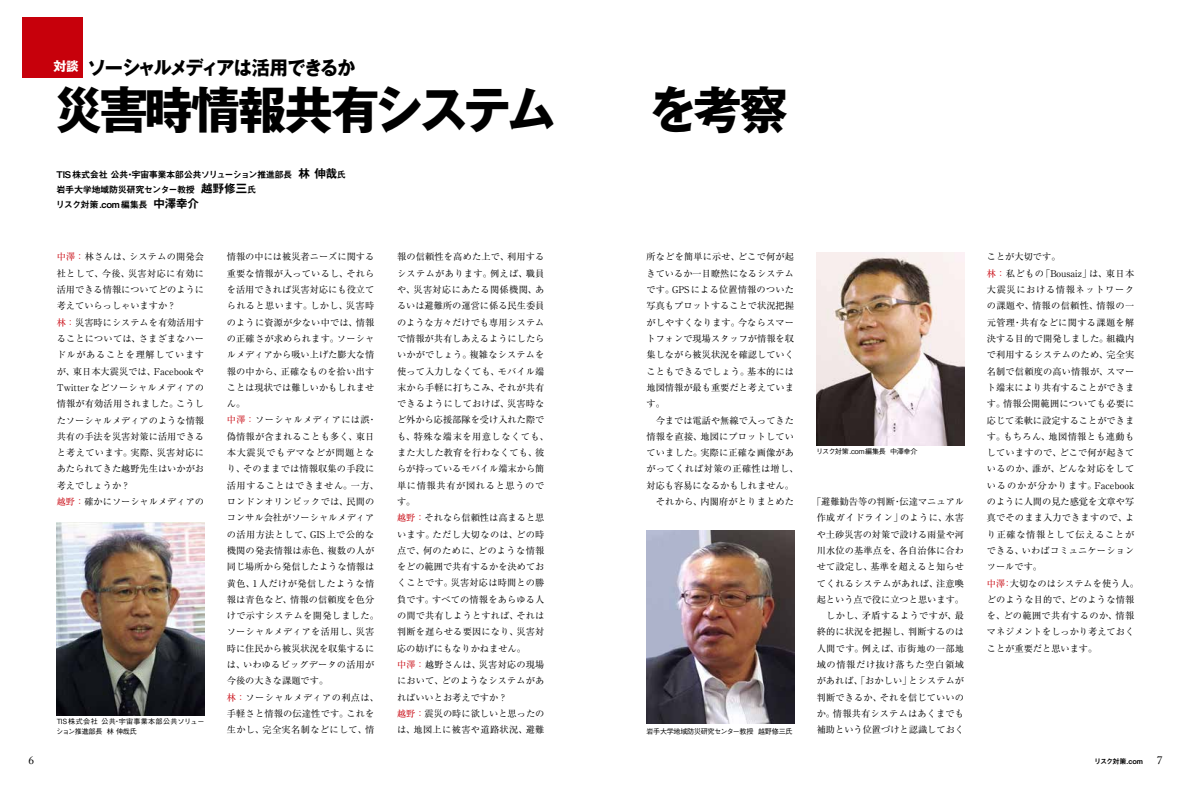
<style>
.page{position:relative;width:1191px;height:794px;background:#fff}
.page>*{position:absolute;margin:0;border:0;box-sizing:border-box;transform-origin:0 0}
.t1{font:700 50.3px "Gothic MB101 Pr 6 N";letter-spacing:-.075em;color:#000}
.t2{font:700 19.1px "Gothic MB101 Pr 6 N";letter-spacing:-.095em;color:#000;scale:.95 1}
.t3{font:700 12.8px "Gothic MB101 Pr 6 N";color:#fff}
.t4{font:11.3px "Adobe Caslon";color:#000}
.t5{font:9.2px/16.3px "Ryumin Pr 6 N";letter-spacing:.02em;color:#000}
.t6{font:9.2px/16.3px "Ryumin Pr 6 N";color:#000}
.t7{font:9.2px/14.9px "Midashi Go Pr 6 N MB31";letter-spacing:-.055em;color:#000}
.t8{font:500 7.1px "Gothic BBB Pr 6";letter-spacing:-.04em;color:#000}
.t9{font:500 7.1px/9.2px "Gothic BBB Pr 6";letter-spacing:-.02em;color:#000}
.t10{font:7.1px "Midashi Go Pr 6 N MB31";letter-spacing:-.045em;color:#000}
.s1{font-size:12px}
.s2{color:#c7000b}
.s3{font-family:"Adobe Caslon";font-size:11.3px}
</style>
<div class="page">
<div style="left:23px;top:17px;width:60px;height:60px;background:#c7000b"></div>
<img style="left:57px;top:522px;width:147px;height:193px">
<img style="left:646px;top:530px;width:148px;height:193px">
<img style="left:816px;top:252px;width:148px;height:193px">
<h2 class="t2" style="left:88px;top:52px;width:283px">ソーシャルメディアは活用できるか</h2>
<h1 class="t1" style="left:54px;top:68px;width:503px">災害時情報共有システム</h1>
<h1 class="t1" style="left:648px;top:68px;width:141px">を考察</h1>
<h3 class="t3" style="left:54px;top:56px;width:27px">対談</h3>
<p class="t7" style="left:56px;top:167px;width:292px">TIS 株式会社公共・宇宙事業本部公共ソリューション推進部長 <span class="s1">林伸哉</span>氏岩手大学地域防災研究センター教授 <span class="s1">越野修三</span>氏<br>リスク対策.com 編集長 <span class="s1">中澤幸介</span></p>
<p class="t6" style="left:57px;top:248px;width:149px"><span class="s2">中澤：</span>林さんは、システムの開発会社として、今後、災害対応に有効に活用できる情報についてどのように考えていらっしゃいますか？<br><span class="s2">林：</span>災害時にシステムを有効活用することについては、さまざまなハードルがあることを理解していますが、東日本大震災では、Facebookや<br>Twitterなどソーシャルメディアの情報が有効活用されました。こうしたソーシャルメディアのような情報共有の手法を災害対策に活用できると考えています。実際、災害対応にあたられてきた越野先生はいかがお考えでしょうか？<br><span class="s2">越野：</span>確かにソーシャルメディアの</p>
<p class="t5" style="left:227px;top:248px;width:154px">情報の中には被災者ニーズに関する重要な情報が入っているし、それらを活用できれば災害対応にも役立てられると思います。しかし、災害時のように資源が少ない中では、情報の正確さが求められます。ソーシャルメディアから吸い上げた膨大な情報の中から、正確なものを拾い出すことは現状では難しいかもしれません。<br><span class="s2">中澤：</span>ソーシャルメディアには誤・偽情報が含まれることも多く、東日本大震災でもデマなどが問題となり、そのままでは情報収集の手段に活用することはできません。一方、ロンドンオリンピックでは、民間のコンサル会社がソーシャルメディアの活用方法として、GIS上で公的な機関の発表情報は赤色、複数の人が同じ場所から発信したような情報は黄色、1人だけが発信したような情報は青色など、情報の信頼度を色分けで示すシステムを開発しました。ソーシャルメディアを活用し、災害時に住民から被災状況を収集するには、いわゆるビッグデータの活用が今後の大きな課題です。<br><span class="s2">林：</span>ソーシャルメディアの利点は、手軽さと情報の伝達性です。これを生かし、完全実名制などにして、情</p>
<p class="t5" style="left:397px;top:248px;width:153px">報の信頼性を高めた上で、利用するシステムがあります。例えば、職員や、災害対応にあたる関係機関、あるいは避難所の運営に係る民生委員のような方々だけでも専用システムで情報が共有しあえるようにしたらいかがでしょう。複雑なシステムを使って入力しなくても、モバイル端末から手軽に打ちこみ、それが共有できるようにしておけば、災害時など外から応援部隊を受け入れた際でも、特殊な端末を用意しなくても、また大した教育を行わなくても、彼らが持っているモバイル端末から簡単に情報共有が図れると思うのです。<br><span class="s2">越野：</span>それなら信頼性は高まると思います。ただし大切なのは、どの時点で、何のために、どのような情報をどの範囲で共有するかを決めておくことです。災害対応は時間との勝負です。すべての情報をあらゆる人の間で共有しようとすれば、それは判断を遅らせる要因になり、災害対応の妨げにもなりかねません。<br><span class="s2">中澤：</span>越野さんは、災害対応の現場において、どのようなシステムがあればいいとお考えですか？<br><span class="s2">越野：</span>震災の時に欲しいと思ったのは、地図上に被害や道路状況、避難</p>
<p class="t9" style="left:56px;top:716px;width:150px">TIS株式会社 公共・宇宙事業本部公共ソリューション推進部長 林 伸哉氏</p>
<p class="t6" style="left:646px;top:248px;width:154px">所などを簡単に示せ、どこで何が起きているか一目瞭然になるシステムです。GPSによる位置情報のついた写真もプロットすることで状況把握がしやすくなります。今ならスマートフォンで現場スタッフが情報を収集しながら被災状況を確認していくこともできるでしょう。基本的には地図情報が最も重要だと考えています。<br>　今までは電話や無線で入ってきた情報を直接、地図にプロットしていていました。実際に正確な画像があがってくれば対策の正確性は増し、対応も容易になるかもしれません。　それから、内閣府がとりまとめた</p>
<p class="t8" style="left:646px;top:725px;width:147px">岩手大学地域防災研究センター教授 越野修三氏</p>
<p class="t8" style="left:816px;top:446px;width:103px">リスク対策.com編集長 中澤幸介</p>
<p class="t5" style="left:812px;top:493px;width:154px;text-align:center">「避難勧告等の判断・伝達マニュアル作成ガイドライン」のように、水害や土砂災害の対策で設ける雨量や河川水位の基準点を、各自治体に合わせて設定し、基準を超えると知らせてくれるシステムがあれば、注意喚起という点で役に立つと思います。　しかし、矛盾するようですが、最終的に状況を把握し、判断するのは人間です。例えば、市街地の一部地域の情報だけ抜け落ちた空白領域があれば、「おかしい」とシステムが判断できるか、それを信じていいのか。情報共有システムはあくまでも補助という位置づけと認識しておく</p>
<p class="t5" style="left:986px;top:248px;width:154px">ことが大切です。<br><span class="s2">林：</span>私どもの「Bousaiz」は、東日本大震災における情報ネットワークの課題や、情報の信頼性、情報の一元管理・共有などに関する課題を解決する目的で開発しました。組織内で利用するシステムのため、完全実名制で信頼度の高い情報が、スマート端末により共有することができます。情報公開範囲についても必要に応じて柔軟に設定することができます。もちろん、地図情報とも連動もしていますので、どこで何が起きているのか、誰が、どんな対応をしているのかが分かります。Facebookのように人間の見た感覚を文章や写真でそのまま入力できますので、より正確な情報として伝えることができる、いわばコミュニケーションツールです。<br><span class="s2">中澤：</span>大切なのはシステムを使う人。どのような目的で、どのような情報を、どの範囲で共有するのか、情報マネジメントをしっかり考えておくことが重要だと思います。</p>
<p class="t4" style="left:28px;top:753px;width:7px">6</p>
<p class="t10" style="left:1094px;top:755px;width:70px">リスク対策.com <span class="s3">7</span></p>
</div>
